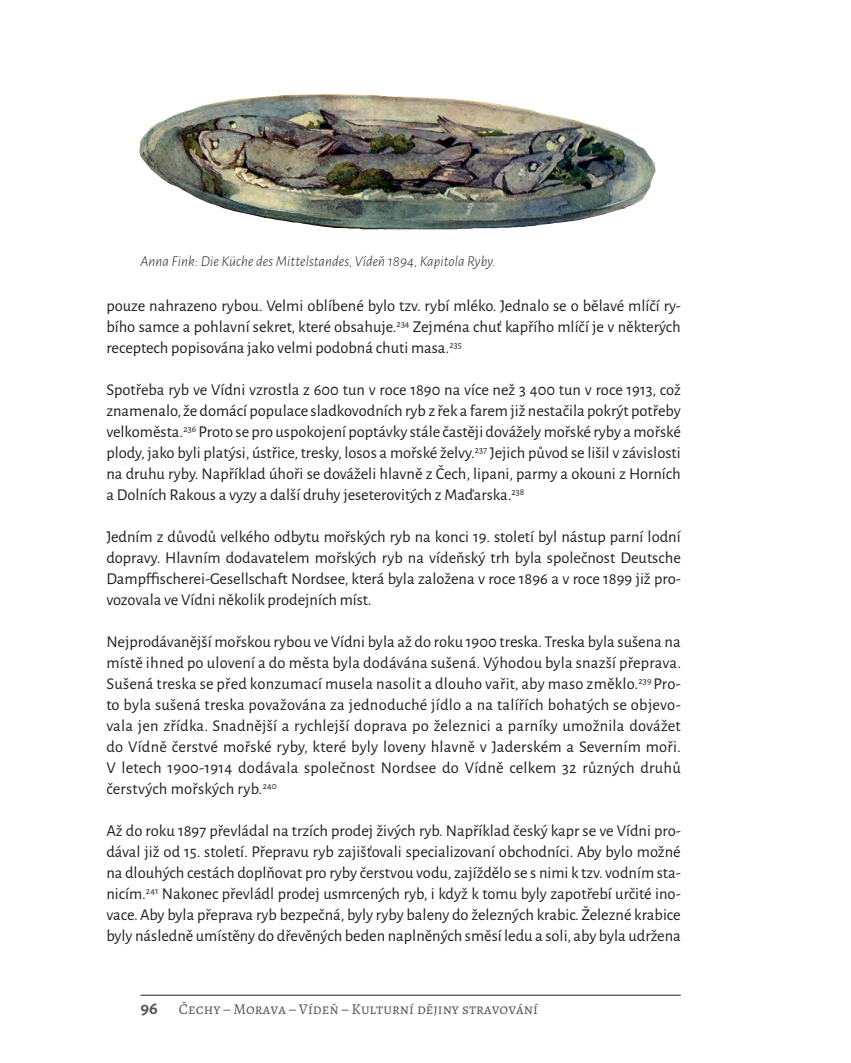
<style>
.page{position:relative;width:851px;height:1063px;background:#fff}
.page>*{position:absolute;margin:0;border:0;box-sizing:border-box;transform-origin:0 0}
.t1{font:16.5px/21px "Alegreya Sans";color:#231f20;text-align:justify}
.t2{font:italic 300 15px "Alegreya Sans";letter-spacing:.01em;color:#231f20}
.t3{font:15px "Alegreya SC";color:#57585a}
.s1{font-family:"Alegreya Sans SC";font-weight:700;font-size:18px}
</style>
<div class="page">
<hr style="left:140px;top:995px;width:540px;height:1px;background:#231f20">
<img style="left:139px;top:94px;width:517px;height:135px">
<p class="t2" style="left:140px;top:251px;width:356px">Anna Fink: Die Küche des Mittelstandes, Vídeň 1894, Kapitola Ryby.</p>
<p class="t1" style="left:106px;top:295px;width:576px">pouze nahrazeno rybou. Velmi oblíbené bylo tzv. rybí mléko. Jednalo se o bělavé mlíčí ry&shy;bího samce a pohlavní sekret, které obsahuje.<sup>234</sup> Zejména chuť kapřího mlíčí je v některých receptech popisována jako velmi podobná chuti masa.<sup>235</sup></p>
<p class="t1" style="left:106px;top:379px;width:576px">Spotřeba ryb ve Vídni vzrostla z 600 tun v roce 1890 na více než 3 400 tun v roce 1913, což znamenalo, že domácí populace sladkovodních ryb z řek a farem již nestačila pokrýt potřeby velkoměsta.<sup>236</sup> Proto se pro uspokojení poptávky stále častěji dovážely mořské ryby a mořské plody, jako byli platýsi, ústřice, tresky, losos a mořské želvy.<sup>237</sup> Jejich původ se lišil v závislosti na druhu ryby. Například úhoři se dováželi hlavně z Čech, lipani, parmy a okouni z Horních a Dolních Rakous a vyzy a další druhy jeseterovitých z Maďarska.<sup>238</sup></p>
<p class="t1" style="left:106px;top:526px;width:576px">Jedním z důvodů velkého odbytu mořských ryb na konci 19. století byl nástup parní lodní dopravy. Hlavním dodavatelem mořských ryb na vídeňský trh byla společnost Deutsche Dampffischerei-Gesellschaft Nordsee, která byla založena v roce 1896 a v roce 1899 již pro&shy;vozovala ve Vídni několik prodejních míst.</p>
<p class="t1" style="left:106px;top:631px;width:576px">Nejprodávanější mořskou rybou ve Vídni byla až do roku 1900 treska. Treska byla sušena na místě ihned po ulovení a do města byla dodávána sušená. Výhodou byla snazší přeprava.<br>Sušená treska se před konzumací musela nasolit a dlouho vařit, aby maso změklo.<sup>239</sup> Pro&shy;to byla sušená treska považována za jednoduché jídlo a na talířích bohatých se objevo&shy;vala jen zřídka. Snadnější a rychlejší doprava po železnici a parníky umožnila dovážet do Vídně čerstvé mořské ryby, které byly loveny hlavně v Jaderském a Severním moři.<br>V letech 1900-1914 dodávala společnost Nordsee do Vídně celkem 32 různých druhů čerstvých mořských ryb.<sup>240</sup></p>
<p class="t1" style="left:106px;top:820px;width:576px">Až do roku 1897 převládal na trzích prodej živých ryb. Například český kapr se ve Vídni pro&shy;dával již od 15. století. Přepravu ryb zajišťovali specializovaní obchodníci. Aby bylo možné na dlouhých cestách doplňovat pro ryby čerstvou vodu, zajíždělo se s nimi k tzv. vodním sta&shy;nicím.<sup>241</sup> Nakonec převládl prodej usmrcených ryb, i když k tomu byly zapotřebí určité ino&shy;vace. Aby byla přeprava ryb bezpečná, byly ryby baleny do železných krabic. Železné krabice byly následně umístěny do dřevěných beden naplněných směsí ledu a soli, aby byla udržena</p>
<p class="t3" style="left:140px;top:1000px;width:399px"><span class="s1">96</span> Čechy – Morava – Vídeň – Kulturní dějiny stravování</p>
</div>
